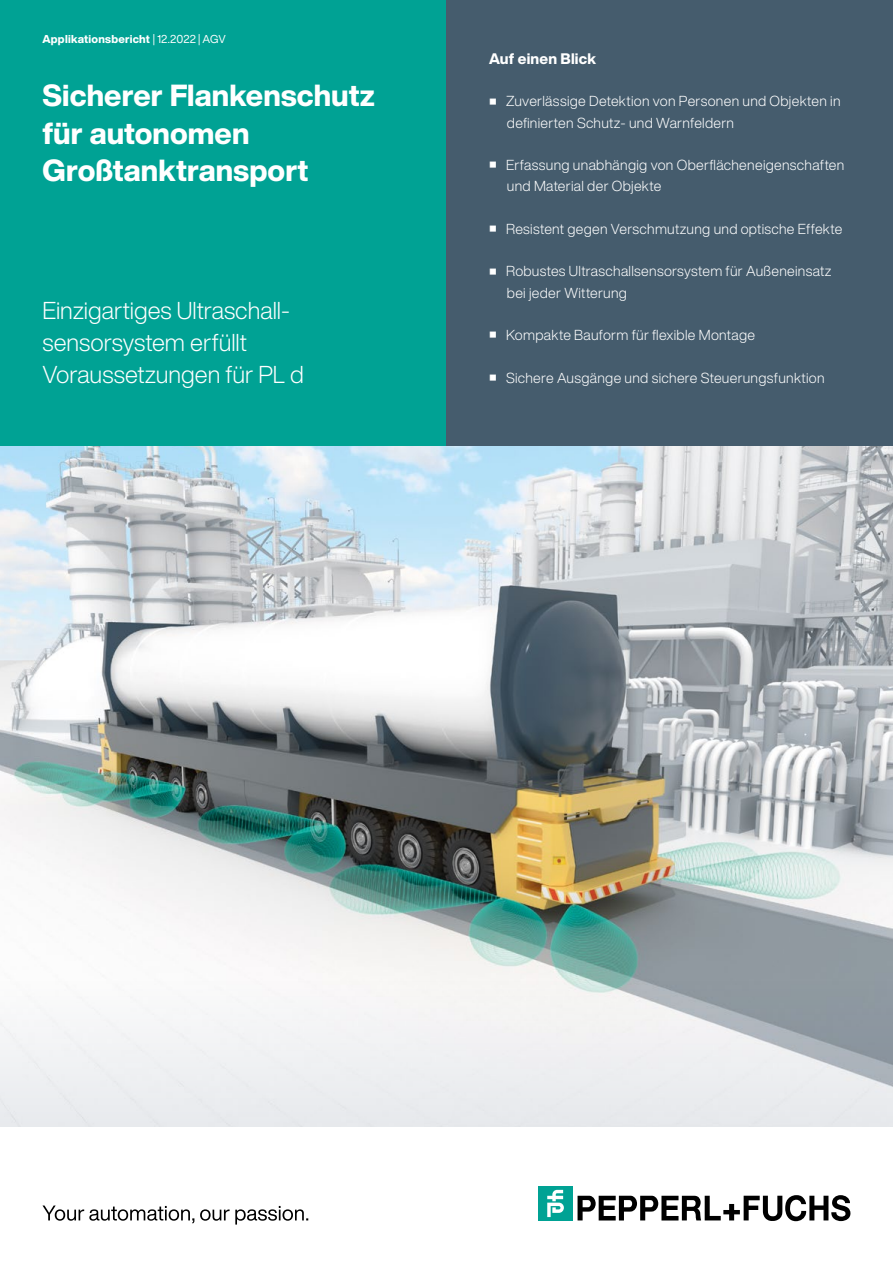
<style>
.page{position:relative;width:893px;height:1263px;background:#fff}
.page>*{position:absolute;margin:0;border:0;box-sizing:border-box;transform-origin:0 0}
.Headline_Titel_20_pt{font:800 30px/37.2px "Helvetica Now Display";color:#fff}
.Subhead_und_Zusatzte{font:300 24px/32px "Helvetica Now Display";color:#fff}
.Subhead_10_pt__Weiß{font:800 15px "Helvetica Now Display";letter-spacing:.01em;color:#fff}
.t1{font:300 14.25px/21.3px "Helvetica Now Display";letter-spacing:.02em;color:#fff}
.Absatzformat_1{font:800 11.25px "Helvetica Now Display";letter-spacing:.02em;color:#fff}
.s1{font-weight:400}
</style>
<div class="page">
<svg style="left:42px;top:1205px;width:266px;height:19px"></svg>
<svg style="left:578px;top:1195px;width:273px;height:26px"></svg>
<div style="left:539px;top:1186px;width:34px;height:34px;background:#00a294"></div>
<svg style="left:547px;top:1190px;width:17px;height:27px"></svg>
<div style="left:0;top:0;width:446px;height:446px;background:#00a294"></div>
<div style="left:446px;top:0;width:447px;height:446px;background:#455c6d"></div>
<img style="left:0;top:446px;width:893px;height:532px">
<svg style="left:0;top:978px;width:893px;height:149px"></svg>
<p class="Absatzformat_1" style="left:43px;top:31px;width:185px">Applikationsbericht <span class="s1">| 12.2022 | AGV</span></p>
<p class="Headline_Titel_20_pt" style="left:43px;top:77px;width:334px">Sicherer Flankenschutz für autonomen<br>Großtanktransport</p>
<p class="Subhead_und_Zusatzte" style="left:43px;top:294px;width:263px">Einzigartiges Ultraschall&shy;sensorsystem erfüllt<br>Voraussetzungen für PL d</p>
<p class="Subhead_10_pt__Weiß" style="left:489px;top:48px;width:109px">Auf einen Blick</p>
<p class="t1" style="left:507px;top:90px;width:335px;text-indent:-17px"><sup>■</sup> Zuverlässige Detektion von Personen und Objekten in definierten Schutz- und Warnfeldern</p>
<p class="t1" style="left:507px;top:154px;width:339px;text-indent:-17px"><sup>■</sup> Erfassung unabhängig von Oberflächeneigenschaften und Material der Objekte</p>
<p class="t1" style="left:490px;top:218px;width:354px"><sup>■</sup> Resistent gegen Verschmutzung und optische Effekte</p>
<p class="t1" style="left:507px;top:261px;width:326px;text-indent:-17px"><sup>■</sup> Robustes Ultraschallsensorsystem für Außeneinsatz bei jeder Witterung</p>
<p class="t1" style="left:490px;top:324px;width:267px"><sup>■</sup> Kompakte Bauform für flexible Montage</p>
<p class="t1" style="left:490px;top:367px;width:336px"><sup>■</sup> Sichere Ausgänge und sichere Steuerungsfunktion</p>
</div>
